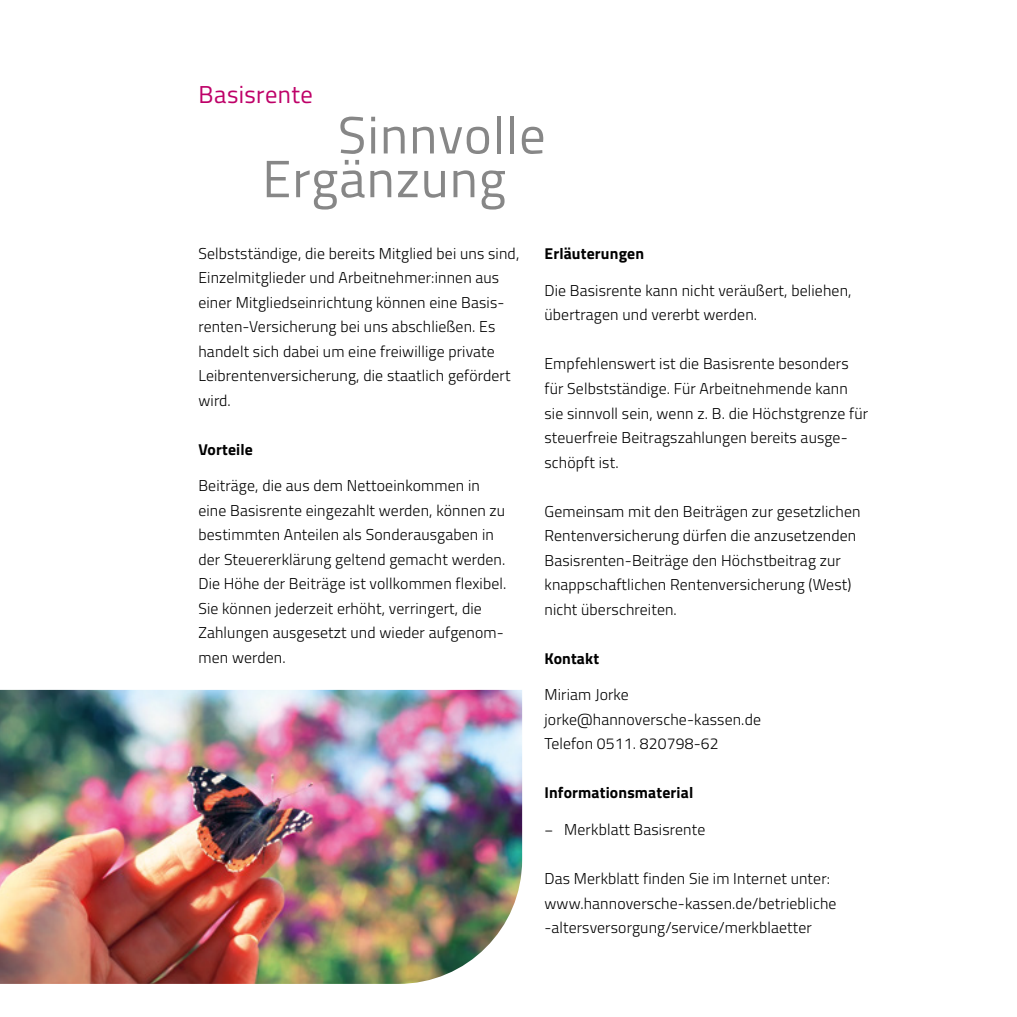
<style>
.page{position:relative;width:1017px;height:1017px;background:#fff}
.page>*{position:absolute;margin:0;border:0;box-sizing:border-box;transform-origin:0 0}
.t1{font:52.5px/43.8px "Titillium";letter-spacing:.02em;color:#878787}
.t2{font:24.5px "Titillium";letter-spacing:.015em;color:#be0068}
.t3{font:300 15.75px/24.5px "Titillium";letter-spacing:.01em;color:#000}
.t4{font:700 15.75px "Titillium";letter-spacing:.01em;color:#000}
</style>
<div class="page">
<img style="left:0;top:690px;width:522px;height:294px">
<h2 class="t2" style="left:198px;top:76px;width:116px">Basisrente</h2>
<h1 class="t1" style="left:262px;top:111px;width:285px;text-indent:76px">Sinnvolle<br>Ergänzung</h1>
<p class="t3" style="left:198px;top:240px;width:322px">Selbstständige, die bereits Mitglied bei uns sind, Einzelmitglieder und Arbeitnehmer:innen aus einer Mitgliedseinrichtung können eine Basis&shy;renten-Versicherung bei uns abschließen. Es handelt sich dabei um eine freiwillige private Leibrentenversicherung, die staatlich gefördert wird.</p>
<p class="t4" style="left:198px;top:437px;width:56px">Vorteile</p>
<p class="t3" style="left:198px;top:473px;width:309px">Beiträge, die aus dem Nettoeinkommen in eine Basisrente eingezahlt werden, können zu bestimmten Anteilen als Sonderausgaben in der Steuererklärung geltend gemacht werden.<br>Die Höhe der Beiträge ist vollkommen flexibel.<br>Sie können jederzeit erhöht, verringert, die Zahlungen ausgesetzt und wieder aufgenom&shy;men werden.</p>
<p class="t4" style="left:544px;top:242px;width:101px">Erläuterungen</p>
<p class="t3" style="left:544px;top:277px;width:309px">Die Basisrente kann nicht veräußert, beliehen, übertragen und vererbt werden.</p>
<p class="t3" style="left:544px;top:351px;width:325px">Empfehlenswert ist die Basisrente besonders für Selbstständige. Für Arbeitnehmende kann sie sinnvoll sein, wenn z. B. die Höchstgrenze für steuerfreie Beitragszahlungen bereits ausge&shy;schöpft ist.</p>
<p class="t3" style="left:544px;top:498px;width:318px">Gemeinsam mit den Beiträgen zur gesetzlichen Rentenversicherung dürfen die anzusetzenden Basisrenten-Beiträge den Höchstbeitrag zur knappschaftlichen Rentenversicherung (West) nicht überschreiten.</p>
<p class="t4" style="left:544px;top:646px;width:56px">Kontakt</p>
<p class="t3" style="left:544px;top:682px;width:218px">Miriam Jorke jorke@hannoversche-kassen.de<br>Telefon 0511. 820798-62</p>
<p class="t4" style="left:544px;top:781px;width:150px">Informationsmaterial</p>
<p class="t3" style="left:544px;top:816px;width:162px">− Merkblatt Basisrente</p>
<p class="t3" style="left:544px;top:865px;width:294px">Das Merkblatt finden Sie im Internet unter: www.hannoversche-kassen.de/betriebliche -altersversorgung/service/merkblaetter</p>
</div>
